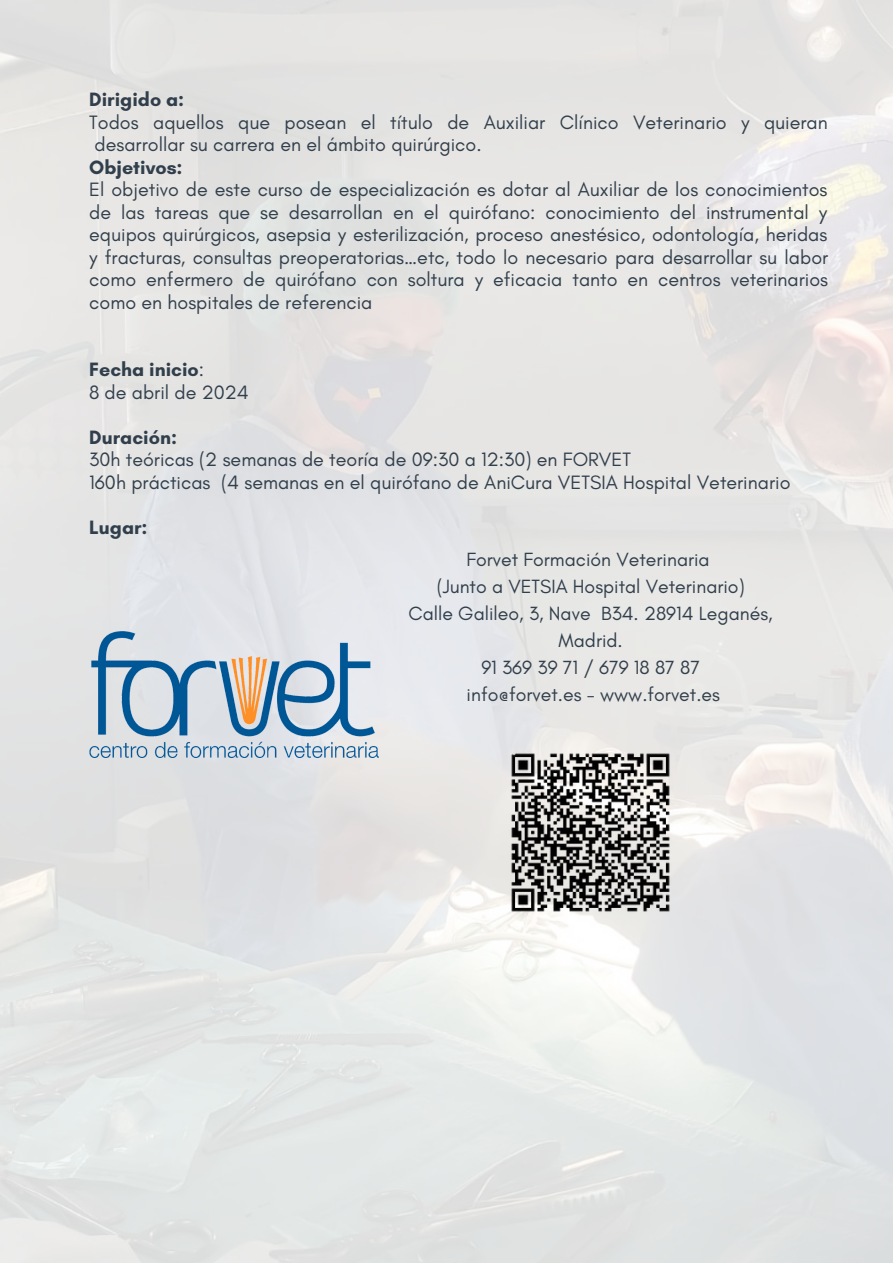
<style>
.page{position:relative;width:893px;height:1264px;background:#fff}
.page>*{position:absolute;margin:0;border:0;box-sizing:border-box;transform-origin:0 0}
.t1{font:19.65px/22.5px "Glacial Indifference";color:#313f4c}
.t2{font:700 19.65px "Glacial Indifference";color:#313f4c}
.t3{font:19.5px/27px "Glacial Indifference";color:#313f4c;text-align:center}
.s1{font-weight:400}
</style>
<div class="page">
<img style="left:0;top:0;width:892px;height:1262px">
<img style="left:89px;top:631px;width:289px;height:126px">
<img style="left:499px;top:741px;width:182px;height:182px">
<p class="t2" style="left:89px;top:88px;width:97px">Dirigido a:</p>
<p class="t1" style="left:89px;top:111px;width:740px">Todos aquellos que posean el título de Auxiliar Clínico Veterinario y quieran desarrollar su carrera en el ámbito quirúrgico.</p>
<p class="t2" style="left:89px;top:155px;width:95px">Objetivos:</p>
<p class="t1" style="left:89px;top:178px;width:740px;text-align:justify">El objetivo de este curso de especialización es dotar al Auxiliar de los conocimientos de las tareas que se desarrollan en el quirófano: conocimiento del instrumental y equipos quirúrgicos, asepsia y esterilización, proceso anestésico, odontología, heridas y fracturas, consultas preoperatorias…etc, todo lo necesario para desarrollar su labor como enfermero de quirófano con soltura y eficacia tanto en centros veterinarios como en hospitales de referencia</p>
<p class="t2" style="left:89px;top:357px;width:116px">Fecha inicio<span class="s1">:</span></p>
<p class="t1" style="left:89px;top:380px;width:161px">8 de abril de 2024</p>
<p class="t2" style="left:89px;top:425px;width:89px">Duración:</p>
<p class="t1" style="left:89px;top:448px;width:543px">30h teóricas (2 semanas de teoría de 09:30 a 12:30) en FORVET</p>
<p class="t1" style="left:89px;top:470px;width:702px">160h prácticas (4 semanas en el quirófano de AniCura VETSIA Hospital Veterinario</p>
<p class="t2" style="left:89px;top:515px;width:60px">Lugar:</p>
<p class="t3" style="left:466px;top:545px;width:245px">Forvet Formación Veterinaria</p>
<p class="t3" style="left:436px;top:572px;width:309px">(Junto a VETSIA Hospital Veterinario)</p>
<p class="t3" style="left:408px;top:599px;width:366px">Calle Galileo, 3, Nave B34. 28914 Leganés,<br>Madrid.</p>
<p class="t3" style="left:481px;top:653px;width:220px">91 369 39 71 / 679 18 87 87</p>
<p class="t3" style="left:466px;top:680px;width:255px">info@forvet.es - www.forvet.es</p>
</div>
